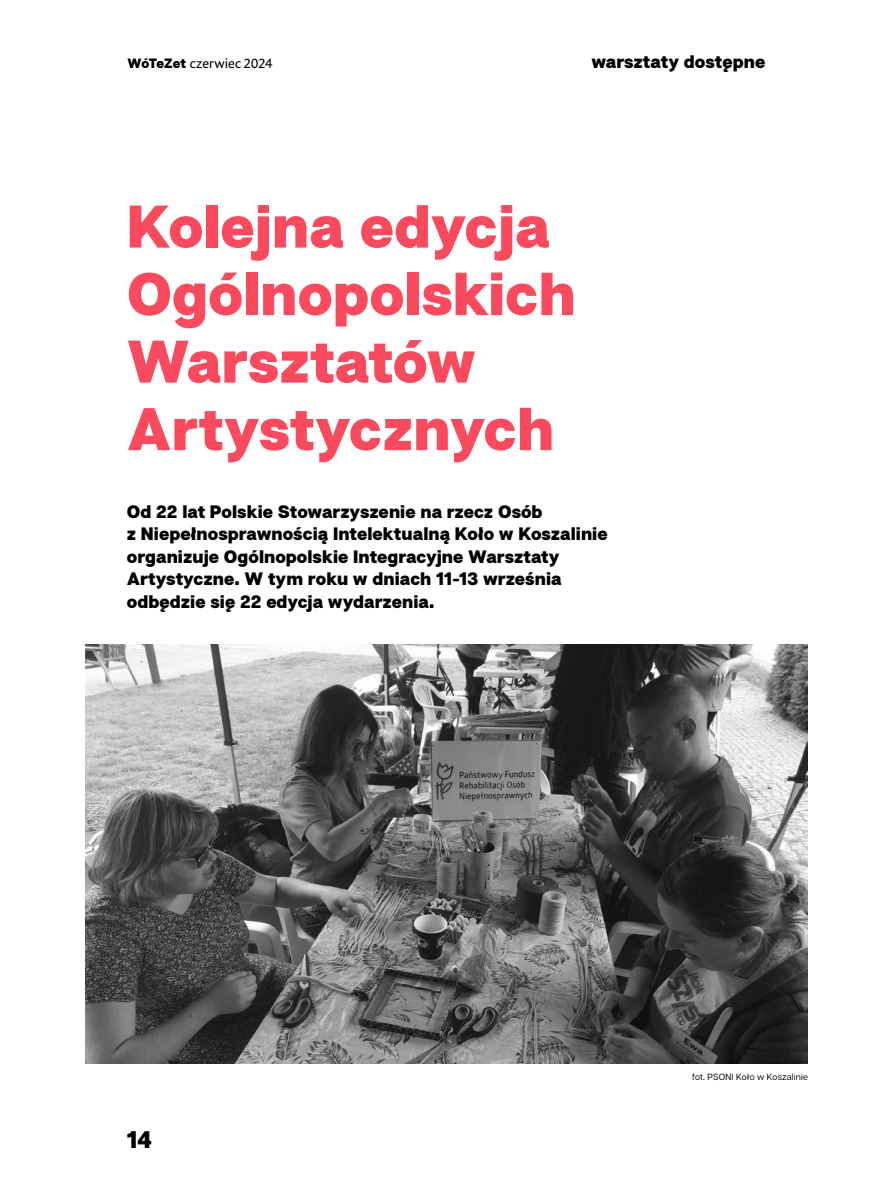
<style>
.page{position:relative;width:893px;height:1191px;background:#fff}
.page>*{position:absolute;margin:0;border:0;box-sizing:border-box;transform-origin:0 0}
.t1{font:800 60px/67.5px "Articulat CF";color:#f94b5d}
.t2{font:800 24px "Articulat CF";color:#000}
.t3{font:800 18px/22.5px "Articulat CF";color:#000}
.t4{font:13.5px "Prenton RP Pro";color:#000}
.t5{font:9px "Articulat CF";letter-spacing:.025em;color:#000}
.s1{font-family:"Articulat CF";font-weight:800}
</style>
<div class="page">
<img style="left:85px;top:644px;width:723px;height:419px">
<p class="t4" style="left:128px;top:54px;width:147px"><span class="s1">WóTeZet</span> czerwiec 2024</p>
<p class="t3" style="left:591px;top:51px;width:176px">warsztaty dostępne</p>
<h1 class="t1" style="left:127px;top:197px;width:451px">Kolejna edycja<br>Ogólnopolskich<br>Warsztatów<br>Artystycznych</h1>
<p class="t3" style="left:127px;top:501px;width:482px">Od 22 lat Polskie Stowarzyszenie na rzecz Osób<br>z Niepełnosprawnością Intelektualną Koło w Koszalinie organizuje Ogólnopolskie Integracyjne Warsztaty Artystyczne. W tym roku w dniach 11-13 września odbędzie się 22 edycja wydarzenia.</p>
<h2 class="t2" style="left:127px;top:1124px;width:27px">14</h2>
<p class="t5" style="left:692px;top:1072px;width:117px">fot. PSONI Koło w Koszalinie</p>
</div>
